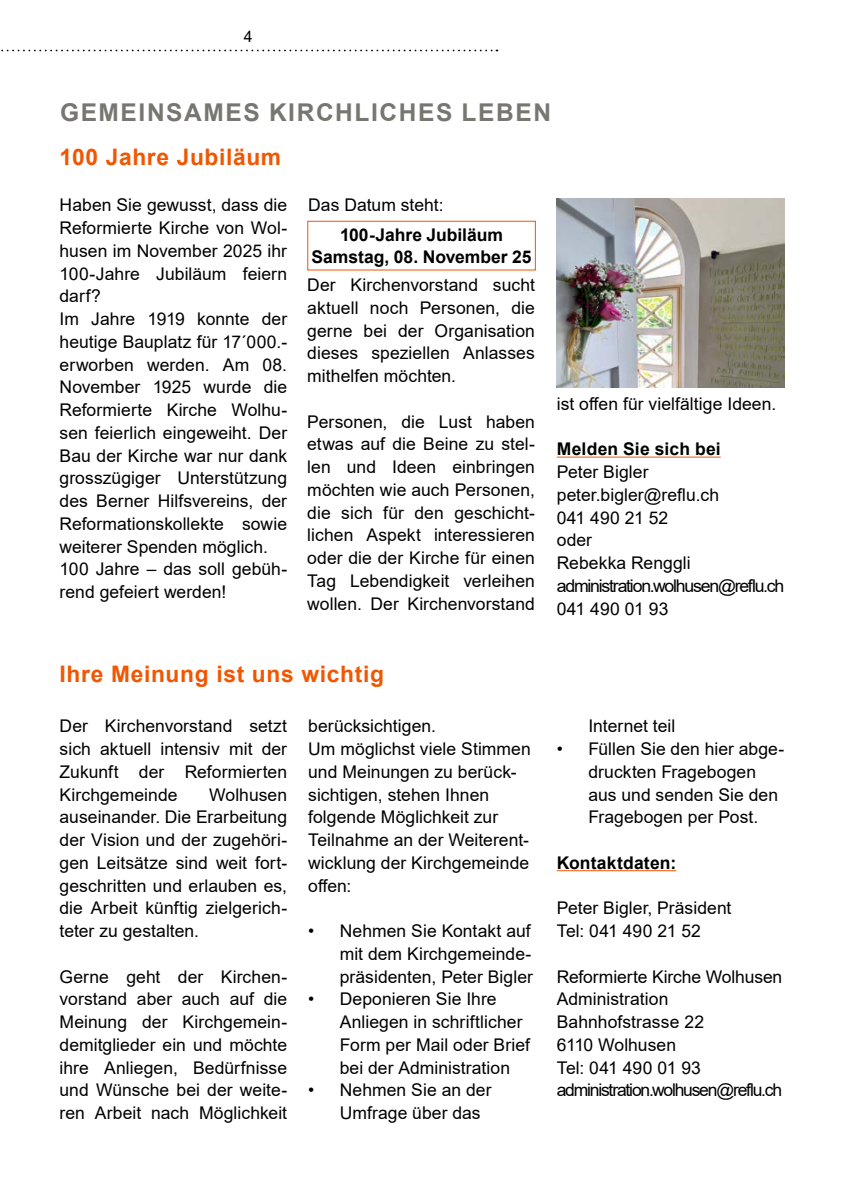
<style>
.page{position:relative;width:844px;height:1191px;background:#fff}
.page>*{position:absolute;margin:0;border:0;box-sizing:border-box;transform-origin:0 0}
.Seitentitel_grau{font:700 24.5px "Arial";letter-spacing:.065em;color:#777671}
.Titel_reflu_orange{font:700 22.75px "Arial";letter-spacing:.03em;color:#f15600}
.Text{font:17.5px/22.8px "Arial";letter-spacing:.005em;color:#000;text-align:justify}
.Text-2{font:17.5px "Arial";letter-spacing:-.07em;color:#000}
.Text-3{font:700 17.5px "Arial";color:#000}
.Text_Kontaktdaten{font:700 17.5px "Arial";letter-spacing:.01em;color:#000}
.t1{font:15.75px "Arial";color:#000}
</style>
<div class="page">
<svg style="left:1px;top:50px;width:496px;height:1px"></svg>
<hr style="left:556px;top:870px;width:120px;height:1px;background:#f15600">
<div style="left:307px;top:221px;width:228px;height:49px;border:1px solid #f15600"></div>
<img style="left:556px;top:198px;width:228px;height:189px">
<hr style="left:556px;top:457px;width:164px;height:1px;background:#f15600">
<p class="t1" style="left:244px;top:26px;width:10px">4</p>
<p class="Seitentitel_grau" style="left:60px;top:95px;width:492px">GEMEINSAMES KIRCHLICHES LEBEN</p>
<p class="Titel_reflu_orange" style="left:60px;top:141px;width:223px">100 Jahre Jubiläum</p>
<p class="Text" style="left:60px;top:194px;width:229px">Haben Sie gewusst, dass die Reformierte Kirche von Wol&shy;husen im November 2025 ihr 100-Jahre Jubiläum feiern darf?</p>
<p class="Text" style="left:60px;top:307px;width:229px">Im Jahre 1919 konnte der heutige Bauplatz für 17´000.- erworben werden. Am 08.<br>November 1925 wurde die Reformierte Kirche Wolhu&shy;sen feierlich eingeweiht. Der Bau der Kirche war nur dank grosszügiger Unterstützung des Berner Hilfsvereins, der Reformationskollekte sowie weiterer Spenden möglich.</p>
<p class="Text" style="left:60px;top:558px;width:229px">100 Jahre – das soll gebüh&shy;rend gefeiert werden!</p>
<p class="Text" style="left:308px;top:194px;width:137px">Das Datum steht:</p>
<p class="Text-3" style="left:340px;top:222px;width:164px">100-Jahre Jubiläum</p>
<p class="Text-3" style="left:311px;top:245px;width:221px">Samstag, 08. November 25</p>
<p class="Text" style="left:307px;top:273px;width:229px">Der Kirchenvorstand sucht aktuell noch Personen, die gerne bei der Organisation dieses speziellen Anlasses mithelfen möchten.</p>
<p class="Text" style="left:307px;top:410px;width:229px">Personen, die Lust haben etwas auf die Beine zu stel&shy;len und Ideen einbringen möchten wie auch Personen, die sich für den geschicht&shy;lichen Aspekt interessieren oder die der Kirche für einen Tag Lebendigkeit verleihen wollen. Der Kirchenvorstand</p>
<p class="Titel_reflu_orange" style="left:60px;top:657px;width:326px">Ihre Meinung ist uns wichtig</p>
<p class="Text" style="left:60px;top:714px;width:229px">Der Kirchenvorstand setzt sich aktuell intensiv mit der Zukunft der Reformierten Kirchgemeinde</p>
<p class="Text" style="left:308px;top:714px;width:129px">berücksichtigen.</p>
<p class="Text" style="left:308px;top:737px;width:224px;text-align:left">Um möglichst viele Stimmen und Meinungen zu berück&shy;sichtigen, stehen Ihnen folgende Möglichkeit zur<br>Teilnahme an der Weiterent&shy;wicklung der Kirchgemeinde offen:</p>
<p class="Text" style="left:339px;top:919px;width:195px;text-align:left;text-indent:-32px">• Nehmen Sie Kontakt auf mit dem Kirchgemeinde&shy;präsidenten, Peter Bigler</p>
<p class="Text" style="left:339px;top:987px;width:192px;text-align:left;text-indent:-32px">• Deponieren Sie Ihre<br>Anliegen in schriftlicher<br>Form per Mail oder Brief bei der Administration</p>
<p class="Text" style="left:339px;top:1078px;width:153px;text-indent:-32px">• Nehmen Sie an der<br>Umfrage über das</p>
<p class="Text" style="left:60px;top:783px;width:229px;text-indent:150px">Wolhusen auseinander. Die Erarbeitung der Vision und der zugehöri&shy;gen Leitsätze sind weit fort&shy;geschritten und erlauben es, die Arbeit künftig zielgerich&shy;teter zu gestalten.</p>
<p class="Text" style="left:60px;top:965px;width:229px">Gerne geht der Kirchen&shy;vorstand aber auch auf die Meinung der Kirchgemein&shy;demitglieder ein und möchte ihre Anliegen, Bedürfnisse und Wünsche bei der weite&shy;ren Arbeit nach Möglichkeit</p>
<p class="Text" style="left:556px;top:392px;width:221px">ist offen für vielfältige Ideen.</p>
<p class="Text_Kontaktdaten" style="left:556px;top:437px;width:165px">Melden Sie sich bei</p>
<p class="Text" style="left:556px;top:460px;width:93px">Peter Bigler</p>
<p class="Text" style="left:556px;top:483px;width:164px">peter.bigler@reflu.ch</p>
<p class="Text" style="left:556px;top:506px;width:113px">041 490 21 52</p>
<p class="Text" style="left:556px;top:528px;width:37px">oder</p>
<p class="Text" style="left:556px;top:551px;width:135px">Rebekka Renggli</p>
<p class="Text-2" style="left:556px;top:573px;width:229px">administration.wolhusen@reflu.ch</p>
<p class="Text" style="left:556px;top:597px;width:113px">041 490 01 93</p>
<p class="Text" style="left:588px;top:714px;width:88px">Internet teil</p>
<p class="Text" style="left:588px;top:737px;width:197px;text-align:left;text-indent:-32px">• Füllen Sie den hier abge&shy;druckten Fragebogen aus und senden Sie den<br>Fragebogen per Post.</p>
<p class="Text_Kontaktdaten" style="left:556px;top:850px;width:121px">Kontaktdaten:</p>
<p class="Text" style="left:556px;top:896px;width:176px">Peter Bigler, Präsident<br>Tel: 041 490 21 52</p>
<p class="Text" style="left:556px;top:965px;width:227px">Reformierte Kirche Wolhusen</p>
<p class="Text" style="left:556px;top:987px;width:113px">Administration</p>
<p class="Text" style="left:556px;top:1010px;width:149px">Bahnhofstrasse 22</p>
<p class="Text" style="left:556px;top:1033px;width:121px">6110 Wolhusen</p>
<p class="Text" style="left:556px;top:1056px;width:146px">Tel: 041 490 01 93</p>
<p class="Text-2" style="left:556px;top:1078px;width:227px">administration.wolhusen@reflu.ch</p>
</div>
